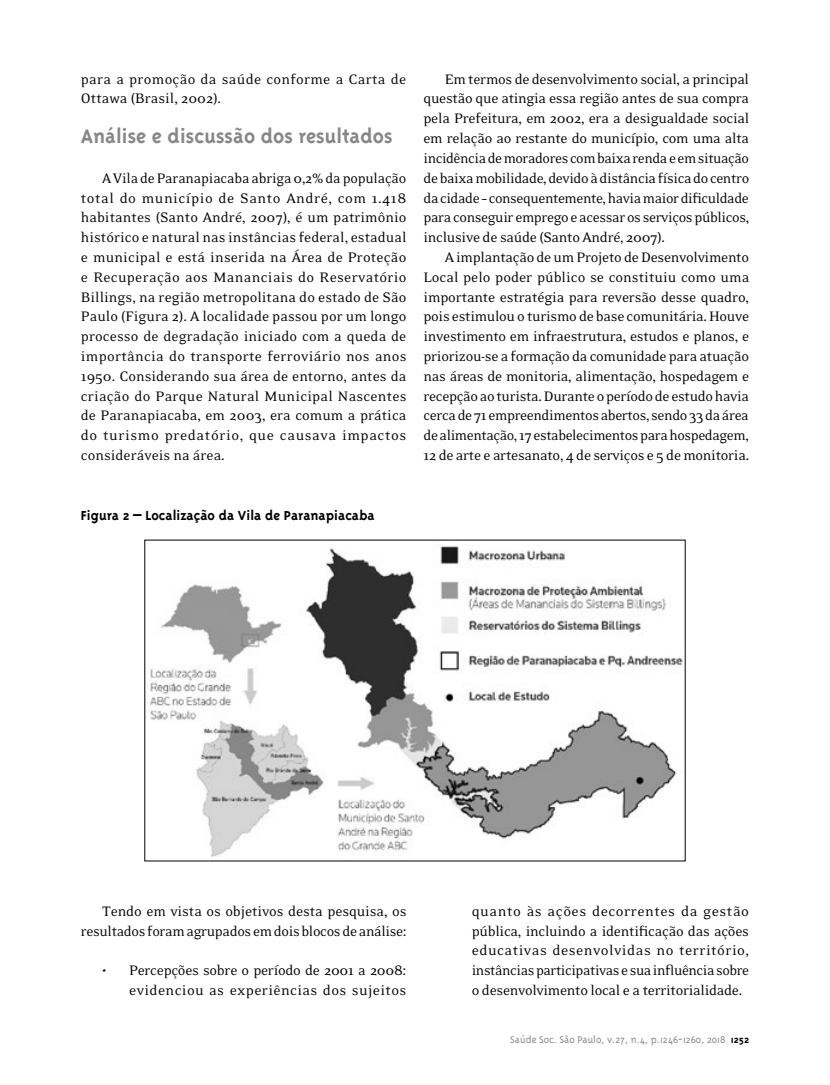
<style>
.page{position:relative;width:830px;height:1085px;background:#fff}
.page>*{position:absolute;margin:0;border:0;box-sizing:border-box;transform-origin:0 0}
.t1{font:700 22.5px "Triplex";color:#878787}
.t2{font:15.75px/19.8px "Eidetic Neo";letter-spacing:-.02em;color:#000;text-align:justify}
.t3{font:15.75px/19.8px "Eidetic Neo";letter-spacing:.02em;color:#000;text-align:right}
.t4{font:15.75px/19.8px "Eidetic Neo";letter-spacing:.015em;color:#000}
.t5{font:700 15px "Triplex";color:#000}
.t6{font:300 11.25px "Triplex";color:#878787}
.s1{font-weight:700;color:#000}
</style>
<div class="page">
<img style="left:150px;top:546px;width:533px;height:312px">
<p class="t4" style="left:81px;top:69px;width:327px">para a promoção da saúde conforme a Carta de<br>Ottawa (Brasil, 2002).</p>
<h1 class="t1" style="left:81px;top:123px;width:313px">Análise e discussão dos resultados</h1>
<p class="t2" style="left:81px;top:168px;width:327px;text-indent:21px">A Vila de Paranapiacaba abriga 0,2% da população total do município de Santo André, com 1.418 habitantes (Santo André, 2007), é um patrimônio histórico e natural nas instâncias federal, estadual e municipal e está inserida na Área de Proteção e Recuperação aos Mananciais do Reservatório Billings, na região metropolitana do estado de São Paulo (Figura 2). A localidade passou por um longo processo de degradação iniciado com a queda de importância do transporte ferroviário nos anos 1950. Considerando sua área de entorno, antes da criação do Parque Natural Municipal Nascentes de Paranapiacaba, em 2003, era comum a prática do turismo predatório, que causava impactos consideráveis na área.</p>
<p class="t2" style="left:423px;top:69px;width:327px;text-indent:21px">Em termos de desenvolvimento social, a principal questão que atingia essa região antes de sua compra pela Prefeitura, em 2002, era a desigualdade social em relação ao restante do município, com uma alta incidência de moradores com baixa renda e em situação de baixa mobilidade, devido à distância física do centro da cidade – consequentemente, havia maior dificuldade para conseguir emprego e acessar os serviços públicos, inclusive de saúde (Santo André, 2007).</p>
<p class="t2" style="left:423px;top:248px;width:327px;text-indent:21px">A implantação de um Projeto de Desenvolvimento Local pelo poder público se constituiu como uma importante estratégia para reversão desse quadro, pois estimulou o turismo de base comunitária. Houve investimento em infraestrutura, estudos e planos, e priorizou-se a formação da comunidade para atuação nas áreas de monitoria, alimentação, hospedagem e recepção ao turista. Durante o período de estudo havia cerca de 71 empreendimentos abertos, sendo 33 da área de alimentação, 17 estabelecimentos para hospedagem, 12 de arte e artesanato, 4 de serviços e 5 de monitoria.</p>
<p class="t5" style="left:81px;top:506px;width:295px">Figura 2 – Localização da Vila de Paranapiacaba</p>
<p class="t2" style="left:81px;top:901px;width:327px;text-align:right">Tendo em vista os objetivos desta pesquisa, os resultados foram agrupados em dois blocos de análise:</p>
<p class="t3" style="left:102px;top:960px;width:306px">• Percepções sobre o período de 2001 a 2008: evidenciou as experiências dos sujeitos</p>
<p class="t2" style="left:471px;top:901px;width:279px">quanto às ações decorrentes da gestão pública, incluindo a identificação das ações educativas desenvolvidas no território, instâncias participativas e sua influência sobre o desenvolvimento local e a territorialidade.</p>
<p class="t6" style="left:510px;top:1033px;width:240px">Saúde Soc. São Paulo, v.27, n.4, p.1246-1260, 2018 <span class="s1">1252</span></p>
</div>
